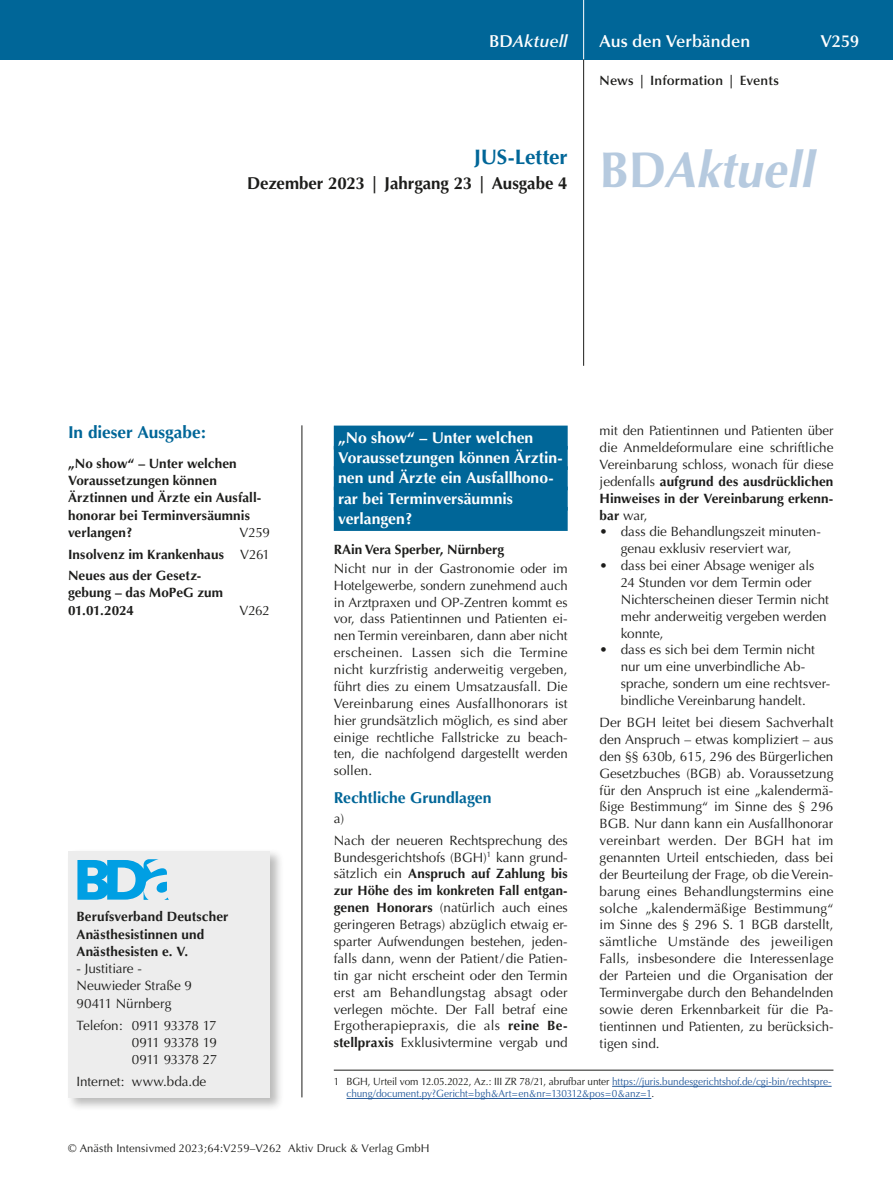
<style>
.page{position:relative;width:893px;height:1191px;background:#fff}
.page>*{position:absolute;margin:0;border:0;box-sizing:border-box;transform-origin:0 0}
.t1{font:italic 700 50.4px "Optima";color:#b6cadf;scale:.95 1}
.t2{font:700 21px "Optima";letter-spacing:-.01em;color:#006698}
.t3{font:700 17.25px "Optima";letter-spacing:-.005em;color:#1d1d1b}
.t4{font:600 17.25px "Optima";color:#fff}
.t5{font:700 17.25px "Optima";letter-spacing:-.005em;color:#006698}
.t6{font:italic 600 17.25px "Optima";letter-spacing:.005em;color:#fff}
.t7{font:700 15.75px/20.2px "Optima";color:#fff}
.t8{font:700 15.75px "Optima";color:#006698}
.t9{font:13.5px/16.8px "Optima";color:#1d1d1b;text-align:justify}
.t10{font:700 13.5px/17.2px "Optima";letter-spacing:.005em;color:#1d1d1b}
.t11{font:600 13.5px "Optima";letter-spacing:.01em;color:#1d1d1b}
.t12{font:11.25px "Optima";letter-spacing:.005em;color:#1d1d1b}
.t13{font:10.5px/12.1px "Optima";letter-spacing:-.01em;color:#275b9b;scale:.95 1}
.s1{font-style:normal}
.s2{font-weight:400}
.s3{font-weight:700}
.s4{color:#1d1d1b}
</style>
<div class="page">
<div style="left:0;top:0;width:893px;height:60px;background:#006698"></div>
<hr style="left:583px;top:0;width:1px;height:60px;background:#fff">
<hr style="left:583px;top:60px;width:1px;height:306px;background:#1d1d1b">
<hr style="left:302px;top:425px;width:1px;height:672px;background:#1d1d1b">
<div style="left:66px;top:848px;width:218px;height:263px;background:#1d1d1b;opacity:.3"></div>
<div style="left:68px;top:850px;width:202px;height:247px;background:#ededed"></div>
<svg style="left:77px;top:859px;width:92px;height:41px"></svg>
<div style="left:334px;top:425px;width:234px;height:24px;background:#006698"></div>
<div style="left:334px;top:446px;width:234px;height:24px;background:#006698"></div>
<div style="left:334px;top:466px;width:234px;height:24px;background:#006698"></div>
<div style="left:334px;top:486px;width:234px;height:24px;background:#006698"></div>
<div style="left:334px;top:507px;width:234px;height:24px;background:#006698"></div>
<hr style="left:334px;top:1069px;width:499px;height:1px;background:#1d1d1b">
<hr style="left:612px;top:1086px;width:220px;height:1px;background:#275b9b">
<hr style="left:347px;top:1098px;width:304px;height:1px;background:#275b9b">
<p class="t6" style="left:489px;top:31px;width:80px"><span class="s1">BD</span>Aktuell</p>
<h2 class="t2" style="left:474px;top:145px;width:95px">JUS-Letter</h2>
<p class="t3" style="left:247px;top:173px;width:322px">Dezember 2023 | Jahrgang 23 | Ausgabe 4</p>
<p class="t4" style="left:600px;top:31px;width:152px">Aus den Verbänden</p>
<p class="t4" style="left:821px;top:31px;width:40px">V259</p>
<p class="t11" style="left:600px;top:73px;width:181px">News | Information | Events</p>
<h1 class="t1" style="left:600px;top:140px;width:226px"><span class="s1">BD</span>Aktuell</h1>
<p class="t5" style="left:68px;top:422px;width:139px">In dieser Ausgabe:</p>
<p class="t10" style="left:68px;top:455px;width:195px">„No show“ – Unter welchen<br>Voraussetzungen können<br>Ärztinnen und Ärzte ein Ausfall&shy;honorar bei Terminversäumnis verlangen?</p>
<p class="t10" style="left:68px;top:522px;width:203px;line-height:21.5px;text-align:justify;text-indent:171px"><span class="s2">V259<br></span>Insolvenz im Krankenhaus <span class="s2">V261<br></span>Neues aus der Gesetz-</p>
<p class="t10" style="left:68px;top:584px;width:157px">gebung – das MoPeG zum<br>01.01.2024</p>
<p class="t9" style="left:239px;top:602px;width:32px">V262</p>
<p class="t10" style="left:77px;top:908px;width:153px">Berufsverband Deutscher<br>Anästhesistinnen und<br>Anästhesisten e. V.</p>
<p class="t9" style="left:77px;top:960px;width:117px;line-height:17.2px;text-align:left">- Justitiare -<br>Neuwieder Straße 9<br>90411 Nürnberg</p>
<p class="t9" style="left:132px;top:1016px;width:87px;line-height:17.2px;text-indent:-55px">Telefon: 0911 93378 17<br>0911 93378 19<br>0911 93378 27</p>
<p class="t9" style="left:77px;top:1073px;width:131px">Internet: www.bda.de</p>
<p class="t9" style="left:600px;top:422px;width:235px">mit den Patientinnen und Patienten über die Anmeldeformulare eine schriftliche Vereinbarung schloss, wonach für diese jedenfalls <span class="s3">aufgrund des ausdrücklichen Hinweises in der Vereinbarung erkenn&shy;bar</span> war,</p>
<p class="t9" style="left:600px;top:523px;width:223px;text-align:center">• dass die Behandlungszeit minuten&shy;genau exklusiv reserviert war,</p>
<p class="t9" style="left:621px;top:557px;width:210px;text-align:left;text-indent:-21px">• dass bei einer Absage weniger als<br>24 Stunden vor dem Termin oder<br>Nichterscheinen dieser Termin nicht mehr anderweitig vergeben werden konnte,</p>
<p class="t9" style="left:621px;top:641px;width:211px;text-align:left;text-indent:-21px">• dass es sich bei dem Termin nicht nur um eine unverbindliche Ab&shy;sprache, sondern um eine rechtsver&shy;bindliche Vereinbarung handelt.</p>
<p class="t9" style="left:600px;top:714px;width:235px">Der BGH leitet bei diesem Sachverhalt den Anspruch – etwas kompliziert – aus den §§ 630b, 615, 296 des Bürgerlichen Gesetzbuches (BGB) ab. Voraussetzung für den Anspruch ist eine „kalendermä&shy;ßige Bestimmung“ im Sinne des § 296<br>BGB. Nur dann kann ein Ausfallhonorar vereinbart werden. Der BGH hat im genannten Urteil entschieden, dass bei der Beurteilung der Frage, ob die Verein&shy;barung eines Behandlungstermins eine solche „kalendermäßige Bestimmung“ im Sinne des § 296 S. 1 BGB darstellt, sämtliche Umstände des jeweiligen Falls, insbesondere die Interessenlage der Parteien und die Organisation der Terminvergabe durch den Behandelnden sowie deren Erkennbarkeit für die Pa&shy;tientinnen und Patienten, zu berücksich&shy;tigen sind.</p>
<p class="t7" style="left:338px;top:427px;width:226px">„No show“ – Unter welchen<br>Voraussetzungen können Ärztin&shy;nen und Ärzte ein Ausfallhono&shy;rar bei Terminversäumnis verlangen?</p>
<p class="t10" style="left:334px;top:541px;width:172px">RAin Vera Sperber, Nürnberg</p>
<p class="t9" style="left:334px;top:560px;width:235px">Nicht nur in der Gastronomie oder im Hotelgewerbe, sondern zunehmend auch in Arztpraxen und OP-Zentren kommt es vor, dass Patientinnen und Patienten ei&shy;nen Termin vereinbaren, dann aber nicht erscheinen. Lassen sich die Termine nicht kurzfristig anderweitig vergeben, führt dies zu einem Umsatzausfall. Die Vereinbarung eines Ausfallhonorars ist hier grundsätzlich möglich, es sind aber einige rechtliche Fallstricke zu beach&shy;ten, die nachfolgend dargestellt werden sollen.</p>
<p class="t8" style="left:334px;top:788px;width:159px">Rechtliche Grundlagen</p>
<p class="t9" style="left:334px;top:807px;width:235px;line-height:22px">a)<br>Nach der neueren Rechtsprechung des</p>
<p class="t9" style="left:334px;top:848px;width:235px">Bundesgerichtshofs (BGH)<sup>1</sup> kann grund&shy;sätzlich ein <span class="s3">Anspruch auf Zahlung bis zur Höhe des im konkreten Fall entgan&shy;genen Honorars</span> (natürlich auch eines geringeren Betrags) abzüglich etwaig er&shy;sparter Aufwendungen bestehen, jeden&shy;falls dann, wenn der Patient/die Patien&shy;tin gar nicht erscheint oder den Termin erst am Behandlungstag absagt oder verlegen möchte. Der Fall betraf eine Ergotherapiepraxis, die als <span class="s3">reine Be&shy;stellpraxis</span> Exklusivtermine vergab und</p>
<p class="t13" style="left:347px;top:1075px;width:512px;text-indent:-13px"><span class="s4">1 BGH, Urteil vom 12.05.2022, Az.: III ZR 78/21, abrufbar unter</span> https://juris.bundesgerichtshof.de/cgi-bin/rechtspre&shy;chung/document.py?Gericht=bgh&amp;Art=en&amp;nr=130312&amp;pos=0&amp;anz=1<span class="s4">.</span></p>
<p class="t12" style="left:68px;top:1142px;width:363px">© Anästh Intensivmed 2023;64:V259–V262 Aktiv Druck &amp; Verlag GmbH</p>
</div>
